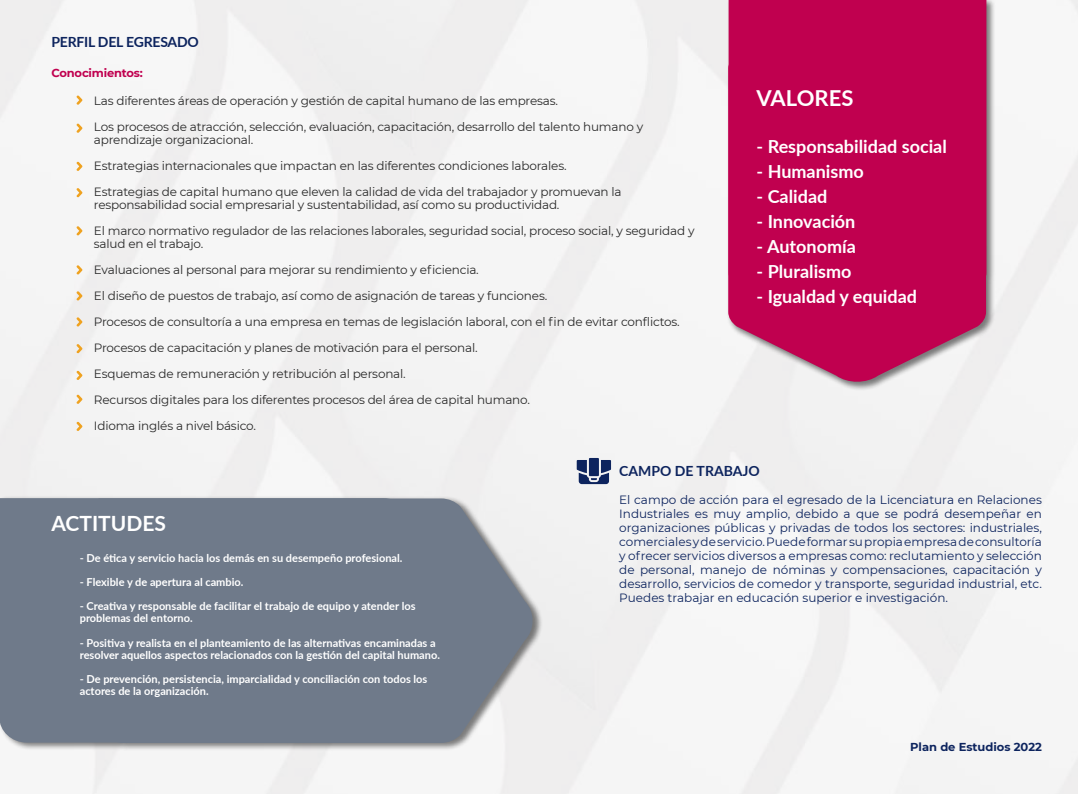
<style>
.page{position:relative;width:1078px;height:794px;background:#fff}
.page>*{position:absolute;margin:0;border:0;box-sizing:border-box;transform-origin:0 0}
.t1{font:700 22px "Lato";color:#fff}
.t2{font:700 21px "Lato";color:#fff}
.t3{font:700 18px "Lato";color:#fff}
.t4{font:700 14px "Lato";letter-spacing:-.015em;color:#0d245e}
.t5{font:12px/26px "Montserrat";letter-spacing:-.015em;color:#292929}
.t6{font:12px/14px "Montserrat";color:#0d245e;text-align:justify}
.t7{font:700 11.5px "Montserrat";color:#0d245e}
.t8{font:700 11.5px "Montserrat";letter-spacing:-.015em;color:#c0004f}
.t9{font:700 11px/12px "Lato";color:#fff}
</style>
<div class="page">
<div style="left:0;top:0;width:1077px;height:794px;background:#f5f5f5"></div>
<div style="left:726px;top:0;width:269px;height:391px;background:#000;opacity:.5"></div>
<svg style="left:728px;top:376px;width:257px;height:8px;fill:#efeeee"></svg>
<svg style="left:728px;top:0;width:258px;height:376px;background:#c20e58"></svg>
<div style="left:0;top:495px;width:543px;height:256px;background:#000;opacity:.5"></div>
<svg style="left:99px;top:498px;width:436px;height:245px;fill:#efeeee"></svg>
<div style="left:0;top:498px;width:518px;height:244px;background:#6f7a8a"></div>
<svg style="left:76px;top:95px;width:6px;height:10px"></svg>
<svg style="left:76px;top:123px;width:6px;height:10px"></svg>
<svg style="left:76px;top:162px;width:6px;height:9px"></svg>
<svg style="left:76px;top:188px;width:6px;height:9px"></svg>
<svg style="left:76px;top:226px;width:6px;height:10px"></svg>
<svg style="left:76px;top:265px;width:6px;height:10px"></svg>
<svg style="left:76px;top:291px;width:6px;height:10px"></svg>
<svg style="left:76px;top:317px;width:6px;height:10px"></svg>
<svg style="left:76px;top:344px;width:6px;height:9px"></svg>
<svg style="left:76px;top:371px;width:6px;height:9px"></svg>
<svg style="left:76px;top:394px;width:6px;height:10px"></svg>
<svg style="left:76px;top:422px;width:6px;height:9px"></svg>
<div style="left:588px;top:458px;width:10px;height:18px;background:#0d245e"></div>
<svg style="left:576px;top:460px;width:35px;height:24px"></svg>
<p class="t4" style="left:51px;top:32px;width:149px">PERFIL DEL EGRESADO</p>
<p class="t8" style="left:51px;top:65px;width:93px">Conocimientos:</p>
<p class="t5" style="left:94px;top:87px;width:550px">Las diferentes áreas de operación y gestión de capital humano de las empresas.<br>Los procesos de atracción, selección, evaluación, capacitación, desarrollo del talento humano y</p>
<p class="t5" style="left:94px;top:126px;width:529px">aprendizaje organizacional.<br>Estrategias internacionales que impactan en las diferentes condiciones laborales.<br>Estrategias de capital humano que eleven la calidad de vida del trabajador y promuevan la</p>
<p class="t5" style="left:94px;top:191px;width:602px">responsabilidad social empresarial y sustentabilidad, así como su productividad.<br>El marco normativo regulador de las relaciones laborales, seguridad social, proceso social, y seguridad y</p>
<p class="t5" style="left:94px;top:230px;width:587px">salud en el trabajo.<br>Evaluaciones al personal para mejorar su rendimiento y eficiencia.<br>El diseño de puestos de trabajo, así como de asignación de tareas y funciones.<br>Procesos de consultoría a una empresa en temas de legislación laboral, con el fin de evitar conflictos.<br>Procesos de capacitación y planes de motivación para el personal.<br>Esquemas de remuneración y retribución al personal.<br>Recursos digitales para los diferentes procesos del área de capital humano.<br>Idioma inglés a nivel básico.</p>
<h1 class="t1" style="left:756px;top:82px;width:98px">VALORES</h1>
<h3 class="t3" style="left:756px;top:133px;width:192px">- Responsabilidad social</h3>
<h3 class="t3" style="left:756px;top:158px;width:109px">- Humanismo</h3>
<h3 class="t3" style="left:756px;top:183px;width:72px">- Calidad</h3>
<h3 class="t3" style="left:756px;top:208px;width:100px">- Innovación</h3>
<h3 class="t3" style="left:756px;top:233px;width:101px">- Autonomía</h3>
<h3 class="t3" style="left:756px;top:258px;width:96px">- Pluralismo</h3>
<h3 class="t3" style="left:756px;top:283px;width:162px">- Igualdad y equidad</h3>
<h2 class="t2" style="left:51px;top:508px;width:116px">ACTITUDES</h2>
<p class="t9" style="left:80px;top:552px;width:324px">- De ética y servicio hacia los demás en su desempeño profesional.</p>
<p class="t9" style="left:80px;top:576px;width:165px">- Flexible y de apertura al cambio.</p>
<p class="t9" style="left:80px;top:600px;width:337px">- Creativa y responsable de facilitar el trabajo de equipo y atender los problemas del entorno.</p>
<p class="t9" style="left:80px;top:636px;width:361px">- Positiva y realista en el planteamiento de las alternativas encaminadas a resolver aquellos aspectos relacionados con la gestión del capital humano.</p>
<p class="t9" style="left:80px;top:672px;width:349px">- De prevención, persistencia, imparcialidad y conciliación con todos los actores de la organización.</p>
<p class="t4" style="left:619px;top:460px;width:142px">CAMPO DE TRABAJO</p>
<p class="t6" style="left:619px;top:492px;width:424px">El campo de acción para el egresado de la Licenciatura en Relaciones Industriales es muy amplio, debido a que se podrá desempeñar en organizaciones públicas y privadas de todos los sectores: industriales, comerciales y de servicio. Puede formar su propia empresa de consultoría y ofrecer servicios diversos a empresas como: reclutamiento y selección de personal, manejo de nóminas y compensaciones, capacitación y desarrollo, servicios de comedor y transporte, seguridad industrial, etc.<br>Puedes trabajar en educación superior e investigación.</p>
<p class="t7" style="left:909px;top:738px;width:133px">Plan de Estudios 2022</p>
</div>
